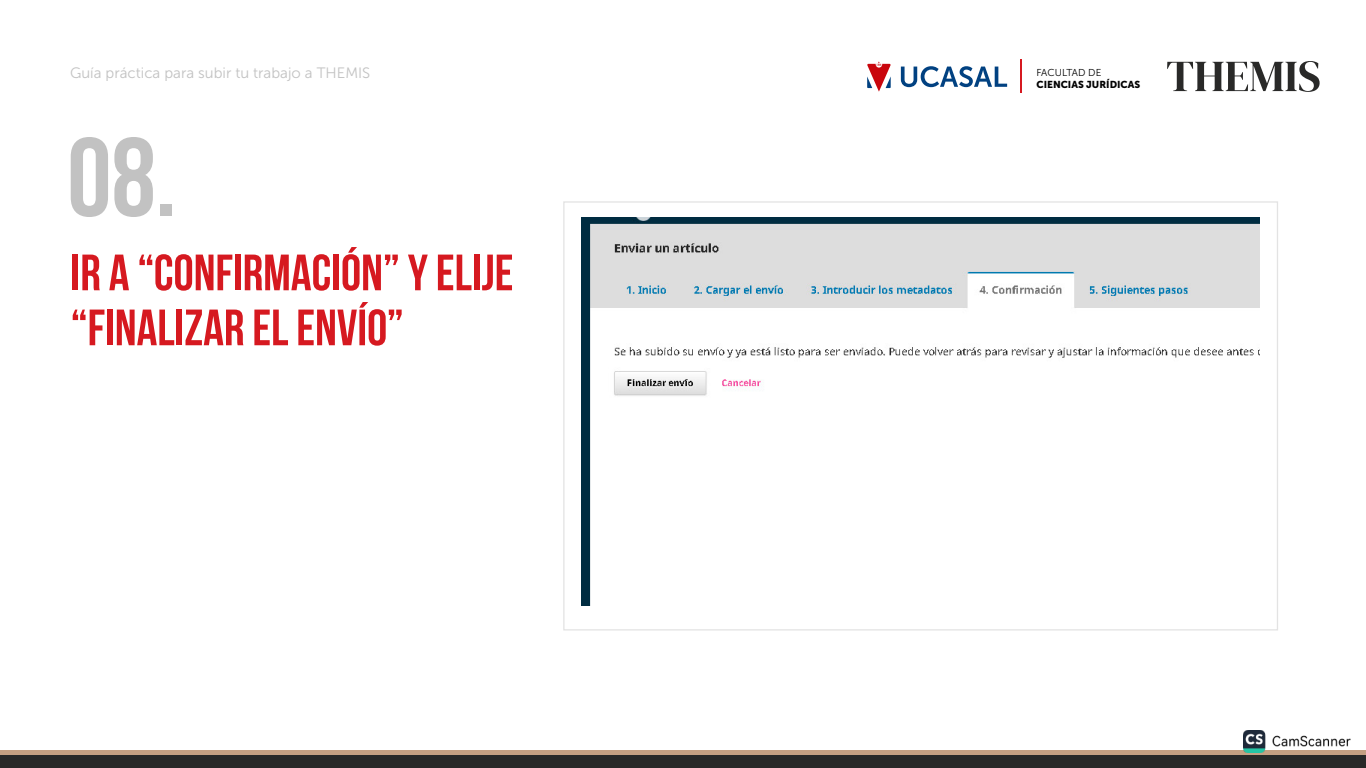
<style>
.page{position:relative;width:1366px;height:768px;background:#fff}
.page>*{position:absolute;margin:0;border:0;box-sizing:border-box;transform-origin:0 0}
.t1{font:700 111.8px "Bebas Neue";color:#c2c2c2}
.t2{font:700 51px/55px "Bebas Neue";color:#d61920}
.t3{font:15px "Museo Sans 300";color:#c2c2c2}
.t4{font:10px "Museo Sans 900";color:#000}
.t5{font:10px "Museo Sans 300";letter-spacing:-.005em;color:#000}
</style>
<div class="page">
<svg style="left:1167px;top:61px;width:153px;height:31px"></svg>
<div style="left:0;top:755px;width:1366px;height:13px;background:#292928"></div>
<hr style="left:0;top:751px;width:1366px;height:4px;background:#c5a082">
<svg style="left:901px;top:66px;width:106px;height:21px"></svg>
<svg style="left:867px;top:62px;width:24px;height:30px"></svg>
<hr style="left:1021px;top:60px;width:1px;height:33px;background:#d61920">
<img style="left:581px;top:217px;width:679px;height:389px">
<img style="left:1243px;top:730px;width:108px;height:23px">
<p class="t3" style="left:70px;top:64px;width:302px">Guía práctica para subir tu trabajo a THEMIS</p>
<h1 class="t1" style="left:67px;top:116px;width:111px">08.</h1>
<p class="t2" style="left:71px;top:245px;width:444px">IR A “CONFIRMACIÓN” Y ELIJE “FINALIZAR EL ENVÍO”</p>
<p class="t5" style="left:1036px;top:67px;width:66px">FACULTAD DE</p>
<p class="t4" style="left:1036px;top:79px;width:105px">CIENCIAS JURÍDICAS</p>
</div>
